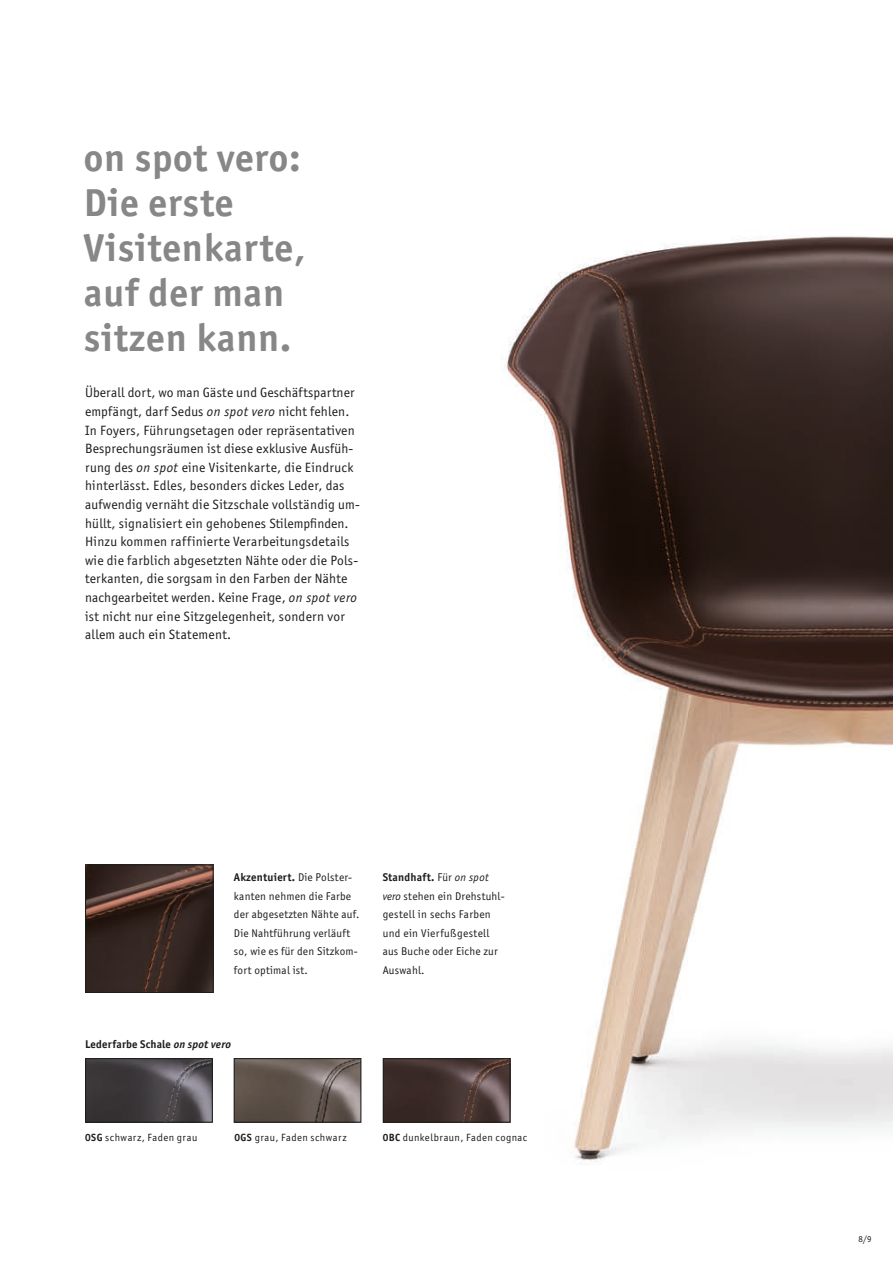
<style>
.page{position:relative;width:893px;height:1263px;background:#fff}
.page>*{position:absolute;margin:0;border:0;box-sizing:border-box;transform-origin:0 0}
.t1{font:700 39px/45px "Officina San Itc T";letter-spacing:.02em;color:#878787}
.t2{font:13.5px/18.6px "Officina San Itc T";letter-spacing:.02em;color:#1d1d1b}
.t3{font:11.25px/18.6px "Officina San Itc T";letter-spacing:.02em;color:#1d1d1b}
.t4{font:700 11.25px "Officina San Itc T";letter-spacing:.015em;color:#1d1d1b}
.t5{font:10.5px "Officina San Itc T";letter-spacing:.04em;color:#1d1d1b}
.t6{font:9px "Officina San Itc T";color:#1d1d1b}
.s1{font-style:italic}
.s2{font-weight:700}
</style>
<div class="page">
<img style="left:361px;top:236px;width:532px;height:928px">
<img style="left:87px;top:866px;width:125px;height:125px">
<div style="left:85px;top:864px;width:129px;height:129px;border:1px solid #1d1d1b"></div>
<img style="left:87px;top:1060px;width:124px;height:61px">
<div style="left:85px;top:1058px;width:128px;height:65px;border:1px solid #1d1d1b"></div>
<img style="left:385px;top:1060px;width:123px;height:61px">
<div style="left:383px;top:1058px;width:127px;height:65px;border:1px solid #1d1d1b"></div>
<img style="left:236px;top:1060px;width:123px;height:61px">
<div style="left:234px;top:1058px;width:127px;height:65px;border:1px solid #1d1d1b"></div>
<h1 class="t1" style="left:84px;top:134px;width:223px">on spot vero:<br>Die erste<br>Visitenkarte, auf der man sitzen kann.</h1>
<p class="t2" style="left:85px;top:384px;width:276px">Überall dort, wo man Gäste und Geschäftspartner empfängt, darf Sedus <span class="s1">on spot vero</span> nicht fehlen.<br>In Foyers, Führungsetagen oder repräsentativen Besprechungsräumen ist diese exklusive Ausfüh&shy;rung des <span class="s1">on spot</span> eine Visitenkarte, die Eindruck hinterlässt. Edles, besonders dickes Leder, das aufwendig vernäht die Sitzschale vollständig um&shy;hüllt, signalisiert ein gehobenes Stilempfinden.<br>Hinzu kommen raffinierte Verarbeitungsdetails wie die farblich abgesetzten Nähte oder die Pols&shy;terkanten, die sorgsam in den Farben der Nähte nachgearbeitet werden. Keine Frage, <span class="s1">on spot vero </span>ist nicht nur eine Sitzgelegenheit, sondern vor allem auch ein Statement.</p>
<p class="t3" style="left:234px;top:868px;width:127px"><span class="s2">Akzentuiert.</span> Die Polster&shy;kanten nehmen die Farbe der abgesetzten Nähte auf.<br>Die Nahtführung verläuft so, wie es für den Sitzkom&shy;fort optimal ist.</p>
<p class="t3" style="left:383px;top:868px;width:123px"><span class="s2">Standhaft.</span> Für <span class="s1">on spot vero</span> stehen ein Drehstuhl&shy;gestell in sechs Farben und ein Vierfußgestell aus Buche oder Eiche zur<br>Auswahl.</p>
<p class="t4" style="left:85px;top:1037px;width:147px">Lederfarbe Schale <span class="s1">on spot vero</span></p>
<p class="t5" style="left:85px;top:1132px;width:114px"><span class="s2">0SG</span> schwarz, Faden grau</p>
<p class="t5" style="left:234px;top:1132px;width:114px"><span class="s2">0GS</span> grau, Faden schwarz</p>
<p class="t5" style="left:383px;top:1132px;width:146px"><span class="s2">0BC</span> dunkelbraun, Faden cognac</p>
<p class="t6" style="left:858px;top:1233px;width:15px">8/9</p>
</div>
